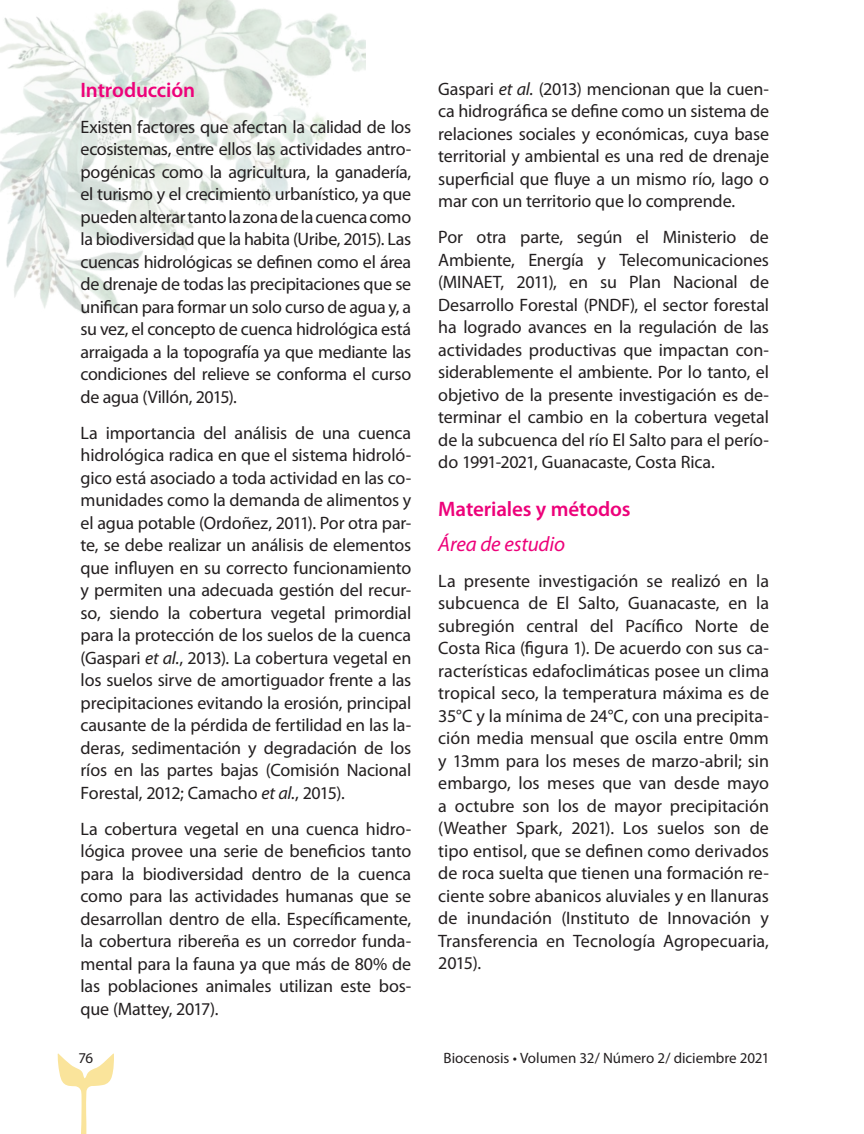
<style>
.page{position:relative;width:864px;height:1134px;background:#fff}
.page>*{position:absolute;margin:0;border:0;box-sizing:border-box;transform-origin:0 0}
.t1{font:600 21px "Myriad Pro";letter-spacing:-.01em;color:#ed027a}
.t2{font:italic 21px "Myriad Pro";letter-spacing:-.01em;color:#ed027a}
.t3{font:18px/22.5px "Myriad Pro";letter-spacing:-.01em;color:#231f20;text-align:justify}
.t4{font:15px "Myriad Pro";color:#231f20}
.s1{font-style:italic}
</style>
<div class="page">
<svg style="left:57px;top:1053px;width:57px;height:81px"></svg>
<img style="left:0;top:0;width:365px;height:314px">
<p class="t1" style="left:81px;top:78px;width:116px">Introducción</p>
<p class="t3" style="left:81px;top:116px;width:332px">Existen factores que afectan la calidad de los ecosistemas, entre ellos las actividades antro&shy;pogénicas como la agricultura, la ganadería, el turismo y el crecimiento urbanístico, ya que pueden alterar tanto la zona de la cuenca como la biodiversidad que la habita (Uribe, 2015). Las cuencas hidrológicas se definen como el área de drenaje de todas las precipitaciones que se unifican para formar un solo curso de agua y, a su vez, el concepto de cuenca hidrológica está arraigada a la topografía ya que mediante las condiciones del relieve se conforma el curso de agua (Villón, 2015).</p>
<p class="t3" style="left:81px;top:422px;width:332px">La importancia del análisis de una cuenca hidrológica radica en que el sistema hidroló&shy;gico está asociado a toda actividad en las co&shy;munidades como la demanda de alimentos y el agua potable (Ordoñez, 2011). Por otra par&shy;te, se debe realizar un análisis de elementos que influyen en su correcto funcionamiento y permiten una adecuada gestión del recur&shy;so, siendo la cobertura vegetal primordial para la protección de los suelos de la cuenca (Gaspari <span class="s1">et al.</span>, 2013). La cobertura vegetal en los suelos sirve de amortiguador frente a las precipitaciones evitando la erosión, principal causante de la pérdida de fertilidad en las la&shy;deras, sedimentación y degradación de los ríos en las partes bajas (Comisión Nacional Forestal, 2012; Camacho <span class="s1">et al.</span>, 2015).</p>
<p class="t3" style="left:81px;top:818px;width:332px">La cobertura vegetal en una cuenca hidro&shy;lógica provee una serie de beneficios tanto para la biodiversidad dentro de la cuenca como para las actividades humanas que se desarrollan dentro de ella. Específicamente, la cobertura ribereña es un corredor funda&shy;mental para la fauna ya que más de 80% de las poblaciones animales utilizan este bos&shy;que (Mattey, 2017).</p>
<p class="t3" style="left:438px;top:78px;width:332px">Gaspari <span class="s1">et al.</span> (2013) mencionan que la cuen&shy;ca hidrográfica se define como un sistema de relaciones sociales y económicas, cuya base territorial y ambiental es una red de drenaje superficial que fluye a un mismo río, lago o mar con un territorio que lo comprende.</p>
<p class="t3" style="left:438px;top:226px;width:332px">Por otra parte, según el Ministerio de Ambiente, Energía y Telecomunicaciones (MINAET, 2011), en su Plan Nacional de Desarrollo Forestal (PNDF), el sector forestal ha logrado avances en la regulación de las actividades productivas que impactan con&shy;siderablemente el ambiente. Por lo tanto, el objetivo de la presente investigación es de&shy;terminar el cambio en la cobertura vegetal de la subcuenca del río El Salto para el perío&shy;do 1991-2021, Guanacaste, Costa Rica.</p>
<p class="t1" style="left:438px;top:497px;width:194px">Materiales y métodos</p>
<p class="t2" style="left:438px;top:532px;width:128px">Área de estudio</p>
<p class="t3" style="left:438px;top:570px;width:332px">La presente investigación se realizó en la subcuenca de El Salto, Guanacaste, en la subregión central del Pacífico Norte de Costa Rica (figura 1). De acuerdo con sus ca&shy;racterísticas edafoclimáticas posee un clima tropical seco, la temperatura máxima es de 35°C y la mínima de 24°C, con una precipita&shy;ción media mensual que oscila entre 0mm y 13mm para los meses de marzo-abril; sin embargo, los meses que van desde mayo a octubre son los de mayor precipitación (Weather Spark, 2021). Los suelos son de tipo entisol, que se definen como derivados de roca suelta que tienen una formación re&shy;ciente sobre abanicos aluviales y en llanuras de inundación (Instituto de Innovación y Transferencia en Tecnología Agropecuaria, 2015).</p>
<p class="t4" style="left:79px;top:1050px;width:16px">76</p>
<p class="t4" style="left:444px;top:1050px;width:327px">Biocenosis • Volumen 32/ Número 2/ diciembre 2021</p>
</div>
